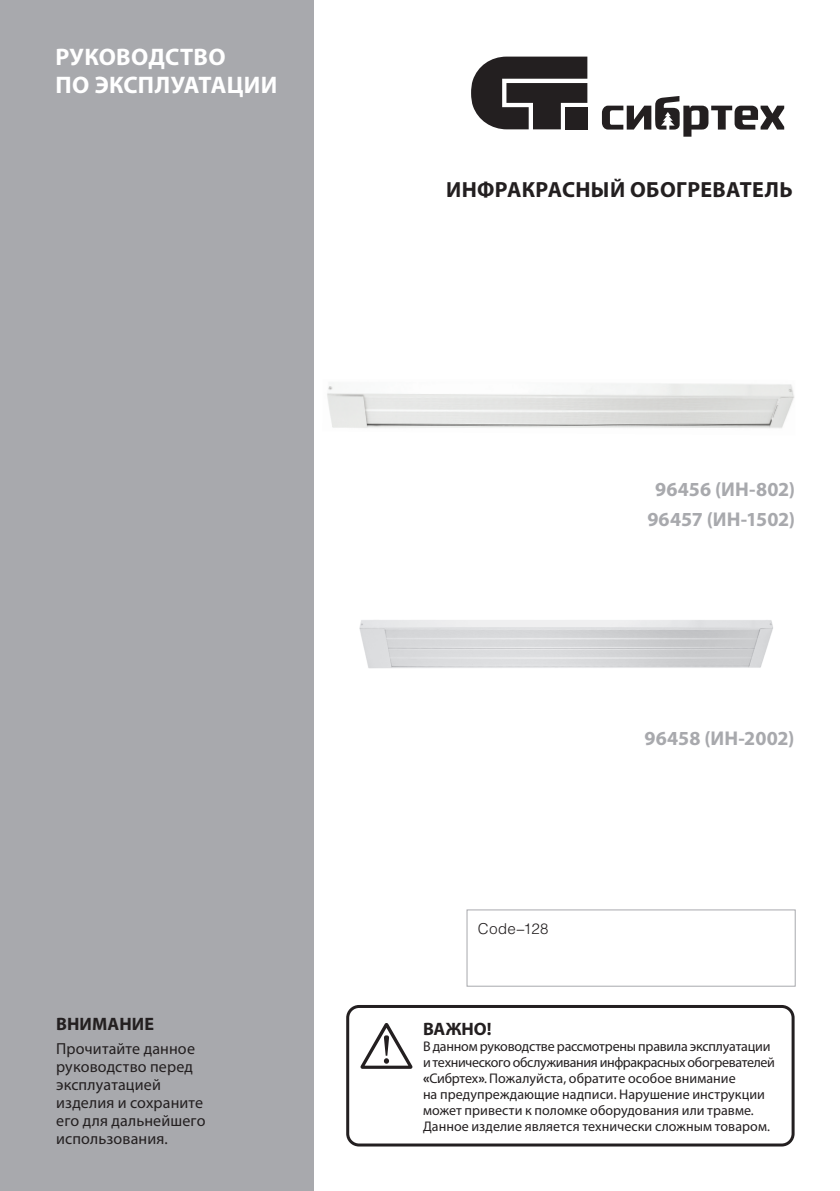
<style>
.page{position:relative;width:840px;height:1191px;background:#fff}
.page>*{position:absolute;margin:0;border:0;box-sizing:border-box;transform-origin:0 0}
.t1{font:700 24px "Myriad Pro";letter-spacing:.01em;color:#fff}
.Текст{font:700 22px "Myriad Pro";letter-spacing:.015em;color:#231f20}
.t2{font:700 20px "Myriad Pro";color:#a8a9ad}
.t3{font:700 18px "Myriad Pro";letter-spacing:.005em;color:#231f20}
.t4{font:700 18px "Myriad Pro";color:#231f20}
.t5{font:16px "Myriad Pro";letter-spacing:.01em;color:#231f20}
.t6{font:300 15px "Helios";letter-spacing:.02em;color:#231f20}
.t7{font:14px/16px "Myriad Pro";color:#231f20}
.s1{font-weight:700}
</style>
<div class="page">
<div style="left:0;top:0;width:314px;height:1191px;background:#a8a9ad"></div>
<svg style="left:471px;top:57px;width:116px;height:72px"></svg>
<svg style="left:601px;top:96px;width:182px;height:41px"></svg>
<svg style="left:360px;top:1023px;width:52px;height:45px"></svg>
<div style="left:346px;top:1005px;width:448px;height:141px;border:3px solid #231f20;border-radius:11px"></div>
<img style="left:359px;top:620px;width:414px;height:49px">
<img style="left:327px;top:383px;width:467px;height:45px">
<div style="left:466px;top:909px;width:329px;height:77px;border:1px solid #a8a9ad"></div>
<p class="t1" style="left:56px;top:41px;width:171px">РУКОВОДСТВО</p>
<p class="t1" style="left:56px;top:69px;width:223px">ПО ЭКСПЛУАТАЦИИ</p>
<p class="t3" style="left:56px;top:1012px;width:99px">ВНИМАНИЕ</p>
<p class="t5" style="left:56px;top:1038px;width:140px">Прочитайте данное</p>
<p class="t5" style="left:56px;top:1056px;width:138px">руководство перед</p>
<p class="t5" style="left:56px;top:1074px;width:106px">эксплуатацией</p>
<p class="t5" style="left:56px;top:1092px;width:148px">изделия и сохраните</p>
<p class="t5" style="left:56px;top:1110px;width:151px">его для дальнейшего</p>
<p class="t5" style="left:56px;top:1128px;width:113px">использования.</p>
<p class="Текст" style="left:446px;top:175px;width:348px">ИНФРАКРАСНЫЙ ОБОГРЕВАТЕЛЬ</p>
<p class="t2" style="left:654px;top:476px;width:141px">96456 (ИН-802)</p>
<p class="t2" style="left:647px;top:506px;width:149px">96457 (ИН-1502)</p>
<p class="t6" style="left:477px;top:919px;width:72px">Code–128</p>
<p class="t2" style="left:644px;top:725px;width:151px">96458 (ИН-2002)</p>
<p class="t4" style="left:423px;top:1017px;width:70px">ВАЖНО!</p>
<p class="t7" style="left:423px;top:1038px;width:353px">В данном руководстве рассмотрены правила эксплуатации и технического обслуживания инфракрасных обогревателей <span class="s1">«</span>Сибртех<span class="s1">»</span>. Пожалуйста, обратите особое внимание<br>на предупреждающие надписи. Нарушение инструкции может привести к поломке оборудования или травме.</p>
<p class="t7" style="left:423px;top:1118px;width:348px">Данное изделие является технически сложным товаром.</p>
</div>
